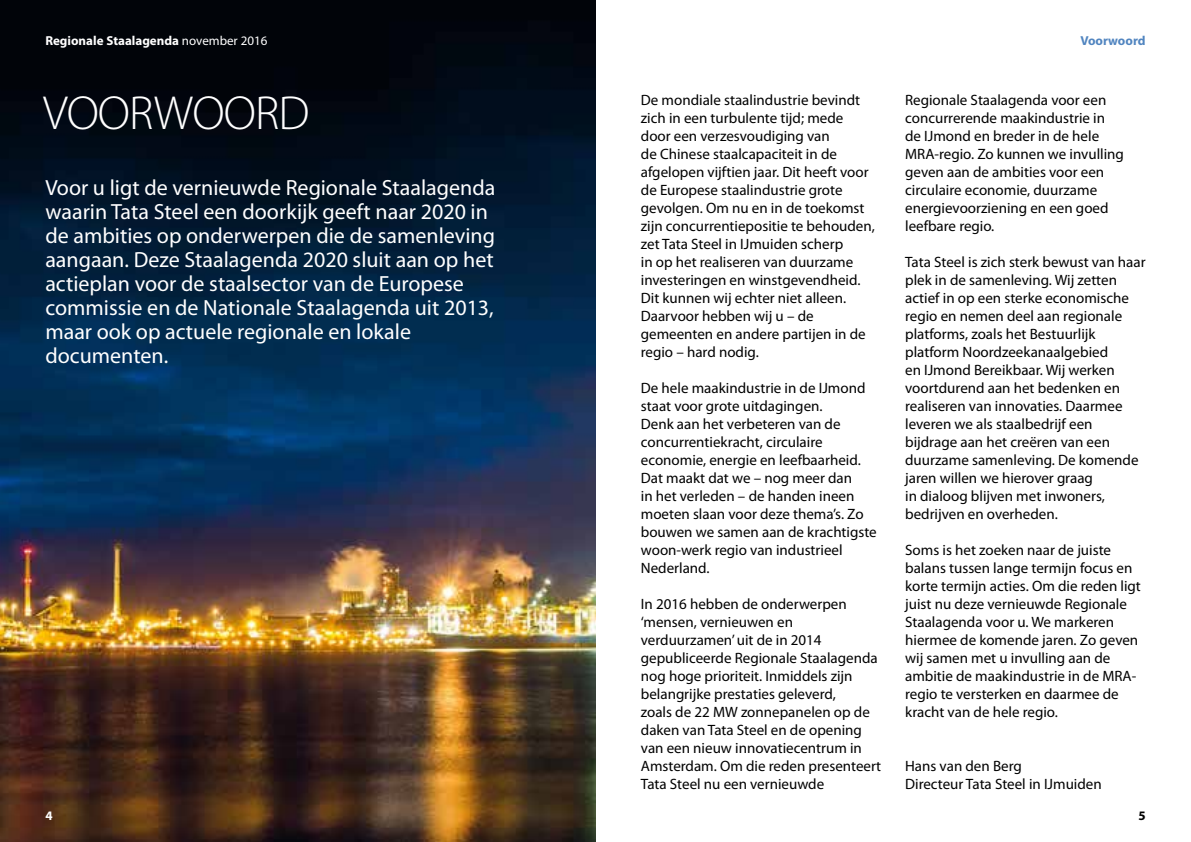
<style>
.page{position:relative;width:1191px;height:842px;background:#fff}
.page>*{position:absolute;margin:0;border:0;box-sizing:border-box;transform-origin:0 0}
.t1{font:300 48px "Myriad Pro";letter-spacing:-.02em;color:#fff}
.t2{font:22px/24px "Myriad Pro";color:#fff}
.t3{font:15px/18px "Myriad Pro";color:#000}
.t4{font:700 13px "Myriad Pro";color:#fff}
.t5{font:700 13px "Myriad Pro";color:#5185c0}
.t6{font:700 13px "Myriad Pro";color:#000}
.s1{font-weight:400}
</style>
<div class="page">
<img style="left:0;top:0;width:595px;height:842px">
<p class="t4" style="left:45px;top:32px;width:224px">Regionale Staalagenda <span class="s1">november 2016</span></p>
<h1 class="t1" style="left:43px;top:87px;width:268px">VOORWOORD</h1>
<p class="t2" style="left:45px;top:175px;width:451px">Voor u ligt de vernieuwde Regionale Staalagenda waarin Tata Steel een doorkijk geeft naar 2020 in de ambities op onderwerpen die de samenleving aangaan. Deze Staalagenda 2020 sluit aan op het actieplan voor de staalsector van de Europese commissie en de Nationale Staalagenda uit 2013, maar ook op actuele regionale en lokale documenten.</p>
<p class="t3" style="left:641px;top:90px;width:235px">De mondiale staalindustrie bevindt zich in een turbulente tijd; mede door een verzesvoudiging van<br>de Chinese staalcapaciteit in de afgelopen vijftien jaar. Dit heeft voor de Europese staalindustrie grote gevolgen. Om nu en in de toekomst zijn concurrentiepositie te behouden, zet Tata Steel in IJmuiden scherp<br>in op het realiseren van duurzame investeringen en winstgevendheid.<br>Dit kunnen wij echter niet alleen.<br>Daarvoor hebben wij u – de gemeenten en andere partijen in de regio – hard nodig.</p>
<p class="t3" style="left:641px;top:378px;width:237px">De hele maakindustrie in de IJmond staat voor grote uitdagingen.<br>Denk aan het verbeteren van de concurrentiekracht, circulaire economie, energie en leefbaarheid.<br>Dat maakt dat we – nog meer dan<br>in het verleden – de handen ineen moeten slaan voor deze thema’s. Zo bouwen we samen aan de krachtigste woon-werk regio van industrieel<br>Nederland.</p>
<p class="t3" style="left:641px;top:594px;width:242px">In 2016 hebben de onderwerpen ‘mensen, vernieuwen en verduurzamen’ uit de in 2014 gepubliceerde Regionale Staalagenda nog hoge prioriteit. Inmiddels zijn belangrijke prestaties geleverd,<br>zoals de 22 MW zonnepanelen op de daken van Tata Steel en de opening van een nieuw innovatiecentrum in<br>Amsterdam. Om die reden presenteert<br>Tata Steel nu een vernieuwde</p>
<p class="t5" style="left:1080px;top:32px;width:67px">Voorwoord</p>
<p class="t3" style="left:905px;top:90px;width:220px">Regionale Staalagenda voor een concurrerende maakindustrie in de IJmond en breder in de hele<br>MRA-regio. Zo kunnen we invulling geven aan de ambities voor een circulaire economie, duurzame energievoorziening en een goed leefbare regio.</p>
<p class="t3" style="left:905px;top:252px;width:242px">Tata Steel is zich sterk bewust van haar plek in de samenleving. Wij zetten actief in op een sterke economische regio en nemen deel aan regionale platforms, zoals het Bestuurlijk platform Noordzeekanaalgebied<br>en IJmond Bereikbaar. Wij werken voortdurend aan het bedenken en realiseren van innovaties. Daarmee leveren we als staalbedrijf een bijdrage aan het creëren van een duurzame samenleving. De komende jaren willen we hierover graag<br>in dialoog blijven met inwoners, bedrijven en overheden.</p>
<p class="t3" style="left:905px;top:540px;width:237px">Soms is het zoeken naar de juiste balans tussen lange termijn focus en korte termijn acties. Om die reden ligt juist nu deze vernieuwde Regionale Staalagenda voor u. We markeren hiermee de komende jaren. Zo geven wij samen met u invulling aan de ambitie de maakindustrie in de MRA&shy;regio te versterken en daarmee de kracht van de hele regio.</p>
<p class="t3" style="left:905px;top:756px;width:198px">Hans van den Berg<br>Directeur Tata Steel in IJmuiden</p>
<p class="t4" style="left:45px;top:807px;width:9px">4</p>
<p class="t6" style="left:1138px;top:807px;width:9px">5</p>
</div>
